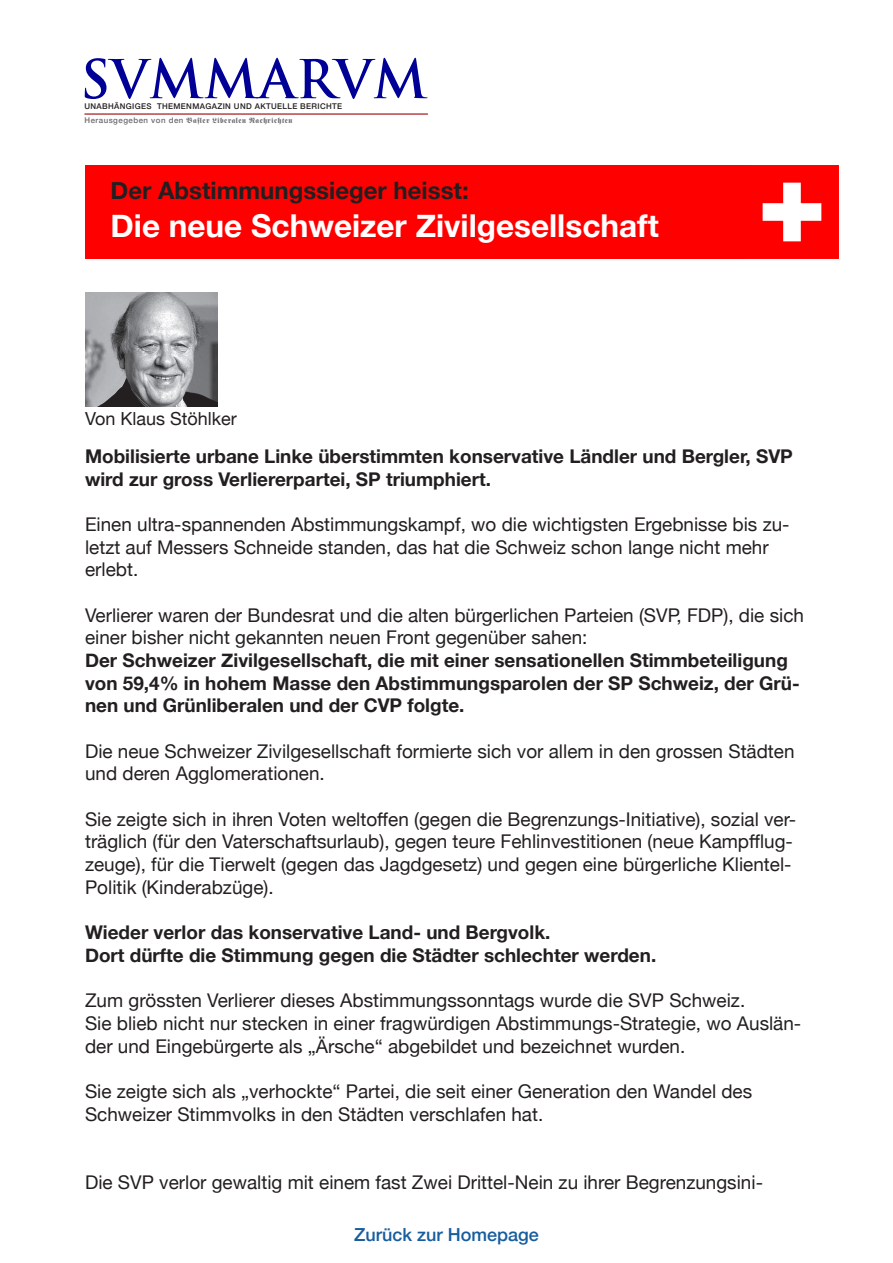
<style>
.page{position:relative;width:893px;height:1263px;background:#fff}
.page>*{position:absolute;margin:0;border:0;box-sizing:border-box;transform-origin:0 0}
.t1{font:700 52.05px "Trajan Pro";letter-spacing:.01em;color:#000096}
.t2{font:700 31.5px "Helvetica Neue";color:#fff}
.t3{font:700 24px "Helvetica Neue";color:#231f20}
.t4{font:18.9px/22.6px "Helvetica Neue";color:#231f20}
.t5{font:700 18.9px/22.6px "Helvetica Neue";color:#231f20}
.t6{font:500 18px "Helvetica Neue";color:#175d9e}
.t7{font:18px "Helvetica Neue";color:#231f20}
.t8{font:7.95px "Fraktur";letter-spacing:.07em;color:#6b6b6e}
.t9{font:500 7.95px "Helvetica Neue";letter-spacing:.045em;color:#231f20}
.s1{font-family:"Helvetica Neue";font-weight:500}
</style>
<div class="page">
<hr style="left:84px;top:113px;width:344px;height:2px;background:#a92b30">
<div style="left:85px;top:165px;width:661px;height:93px;background:#f00"></div>
<img style="left:746px;top:165px;width:93px;height:93px">
<img style="left:85px;top:293px;width:132px;height:113px">
<h1 class="t1" style="left:80px;top:47px;width:349px">SVMMARVM</h1>
<p class="t9" style="left:84px;top:100px;width:259px">UNABHÄNGIGES THEMENMAGAZIN UND AKTUELLE BERICHTE</p>
<p class="t8" style="left:85px;top:116px;width:209px"><span class="s1">Herausgegeben von den</span> Basler Liberalen Nachrichten</p>
<p class="t3" style="left:111px;top:172px;width:360px">Der Abstimmungssieger heisst:</p>
<p class="t2" style="left:111px;top:201px;width:550px">Die neue Schweizer Zivilgesellschaft</p>
<p class="t7" style="left:85px;top:405px;width:153px">Von Klaus Stöhlker</p>
<p class="t5" style="left:85px;top:445px;width:709px">Mobilisierte urbane Linke überstimmten konservative Ländler und Bergler, SVP wird zur gross Verliererpartei, SP triumphiert.</p>
<p class="t4" style="left:85px;top:514px;width:706px">Einen ultra-spannenden Abstimmungskampf, wo die wichtigsten Ergebnisse bis zu&shy;letzt auf Messers Schneide standen, das hat die Schweiz schon lange nicht mehr erlebt.</p>
<p class="t4" style="left:85px;top:605px;width:720px">Verlierer waren der Bundesrat und die alten bürgerlichen Parteien (SVP, FDP), die sich einer bisher nicht gekannten neuen Front gegenüber sahen:</p>
<p class="t5" style="left:85px;top:649px;width:716px">Der Schweizer Zivilgesellschaft, die mit einer sensationellen Stimmbeteiligung von 59,4% in hohem Masse den Abstimmungsparolen der SP Schweiz, der Grü&shy;nen und Grünliberalen und der CVP folgte.</p>
<p class="t4" style="left:85px;top:741px;width:711px">Die neue Schweizer Zivilgesellschaft formierte sich vor allem in den grossen Städten und deren Agglomerationen.</p>
<p class="t4" style="left:85px;top:809px;width:713px">Sie zeigte sich in ihren Voten weltoffen (gegen die Begrenzungs-Initiative), sozial ver&shy;träglich (für den Vaterschaftsurlaub), gegen teure Fehlinvestitionen (neue Kampfflug&shy;zeuge), für die Tierwelt (gegen das Jagdgesetz) und gegen eine bürgerliche Klientel-Politik (Kinderabzüge).</p>
<p class="t5" style="left:85px;top:921px;width:467px">Wieder verlor das konservative Land- und Bergvolk.</p>
<p class="t5" style="left:85px;top:944px;width:573px">Dort dürfte die Stimmung gegen die Städter schlechter werden.</p>
<p class="t4" style="left:85px;top:990px;width:662px">Zum grössten Verlierer dieses Abstimmungssonntags wurde die SVP Schweiz.</p>
<p class="t4" style="left:85px;top:1013px;width:718px">Sie blieb nicht nur stecken in einer fragwürdigen Abstimmungs-Strategie, wo Auslän&shy;der und Eingebürgerte als „Ärsche“ abgebildet und bezeichnet wurden.</p>
<p class="t4" style="left:85px;top:1081px;width:669px">Sie zeigte sich als „verhockte“ Partei, die seit einer Generation den Wandel des<br>Schweizer Stimmvolks in den Städten verschlafen hat.</p>
<p class="t4" style="left:85px;top:1172px;width:679px">Die SVP verlor gewaltig mit einem fast Zwei Drittel-Nein zu ihrer Begrenzungsini-</p>
<p class="t6" style="left:354px;top:1220px;width:186px">Zurück zur Homepage</p>
</div>
